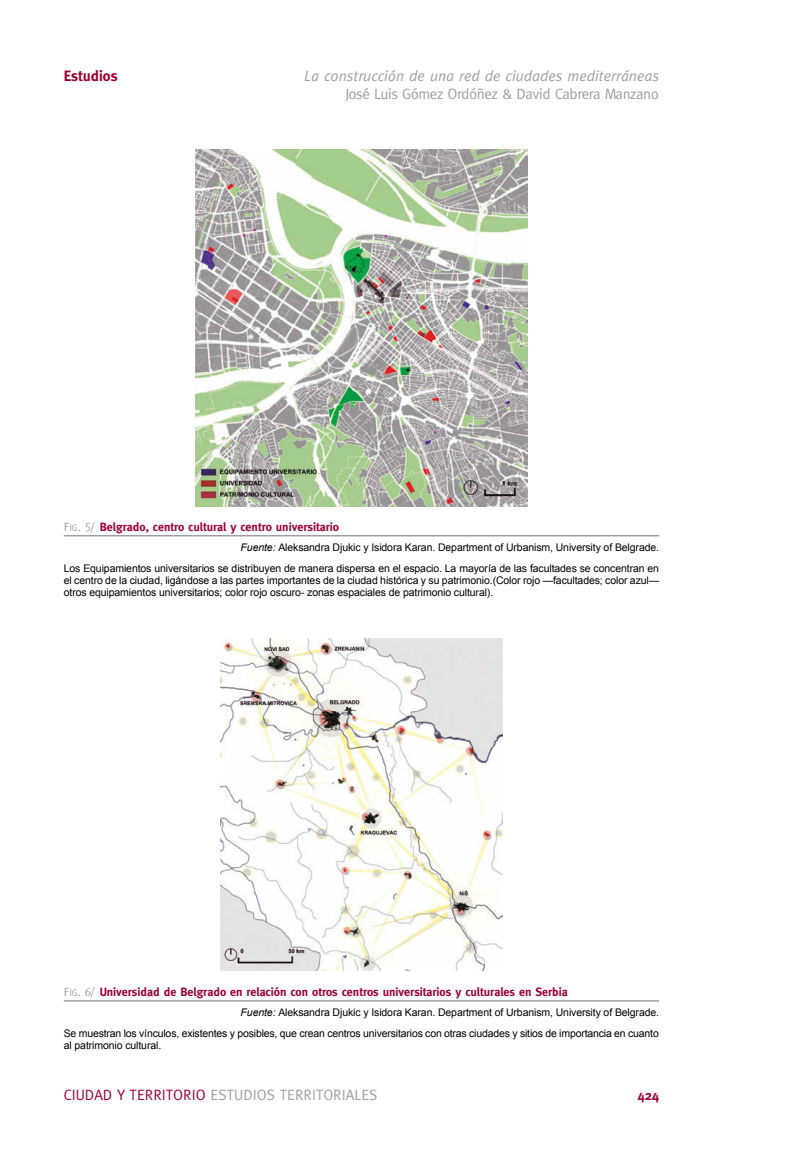
<style>
.page{position:relative;width:808px;height:1149px;background:#fff}
.page>*{position:absolute;margin:0;border:0;box-sizing:border-box;transform-origin:0 0}
.t1{font:italic 15px "Meta";color:#9f9f9f}
.t2{font:15px "Meta";letter-spacing:-.02em;color:#9f9f9f}
.t3{font:15px "Meta";color:#9f9f9f}
.t4{font:700 15px "Meta";color:#9c0233}
.t5{font:700 13.5px "Meta";color:#9c0233}
.t6{font:700 12px "Meta";color:#9c0233}
.t7{font:10.5px/20.5px "Arial";letter-spacing:-.01em;color:#000;text-align:right}
.s1{font-family:"Meta Caps SC800";font-weight:400;color:#9f9f9f}
.s2{font-family:"Meta Caps SC800";font-weight:400;font-size:9.6px;color:#9f9f9f}
.s3{font-style:italic}
.s4{color:#9c0233}
</style>
<div class="page">
<img style="left:195px;top:150px;width:333px;height:356px">
<hr style="left:64px;top:535px;width:595px;height:1px;background:#9f9f9f">
<img style="left:220px;top:638px;width:283px;height:332px">
<hr style="left:64px;top:999px;width:595px;height:2px;background:#9f9f9f">
<h1 class="t4" style="left:64px;top:67px;width:55px">Estudios</h1>
<h1 class="t1" style="left:304px;top:67px;width:356px">La construcción de una red de ciudades mediterráneas</h1>
<h1 class="t2" style="left:345px;top:85px;width:315px">José Luis Gómez Ordóñez &amp; David Cabrera Manzano</h1>
<p class="t6" style="left:64px;top:519px;width:277px"><span class="s1">F</span><span class="s2">ig</span><span class="s1">. 5/</span> Belgrado, centro cultural y centro universitario</p>
<p class="t7" style="left:64px;top:537px;width:597px"><span class="s3">Fuente:</span> Aleksandra Djukic y Isidora Karan. Department of Urbanism, University of Belgrade.<br>Los Equipamientos universitarios se distribuyen de manera dispersa en el espacio. La mayoría de las facultades se concentran en</p>
<p class="t7" style="left:64px;top:574px;width:597px;line-height:12px;text-align:left">el centro de la ciudad, ligándose a las partes importantes de la ciudad histórica y su patrimonio.(Color rojo —facultades; color azul— otros equipamientos universitarios; color rojo oscuro- zonas espaciales de patrimonio cultural).</p>
<p class="t6" style="left:64px;top:984px;width:506px"><span class="s1">F</span><span class="s2">ig</span><span class="s1">. 6/</span> Universidad de Belgrado en relación con otros centros universitarios y culturales en Serbia</p>
<p class="t7" style="left:64px;top:1002px;width:597px"><span class="s3">Fuente:</span> Aleksandra Djukic y Isidora Karan. Department of Urbanism, University of Belgrade.<br>Se muestran los vínculos, existentes y posibles, que crean centros universitarios con otras ciudades y sitios de importancia en cuanto</p>
<p class="t7" style="left:64px;top:1034px;width:99px">al patrimonio cultural.</p>
<h1 class="t3" style="left:64px;top:1085px;width:315px"><span class="s4">CIUDAD Y TERRITORIO</span> ESTUDIOS TERRITORIALES</h1>
<p class="t5" style="left:637px;top:1086px;width:23px">424</p>
</div>
